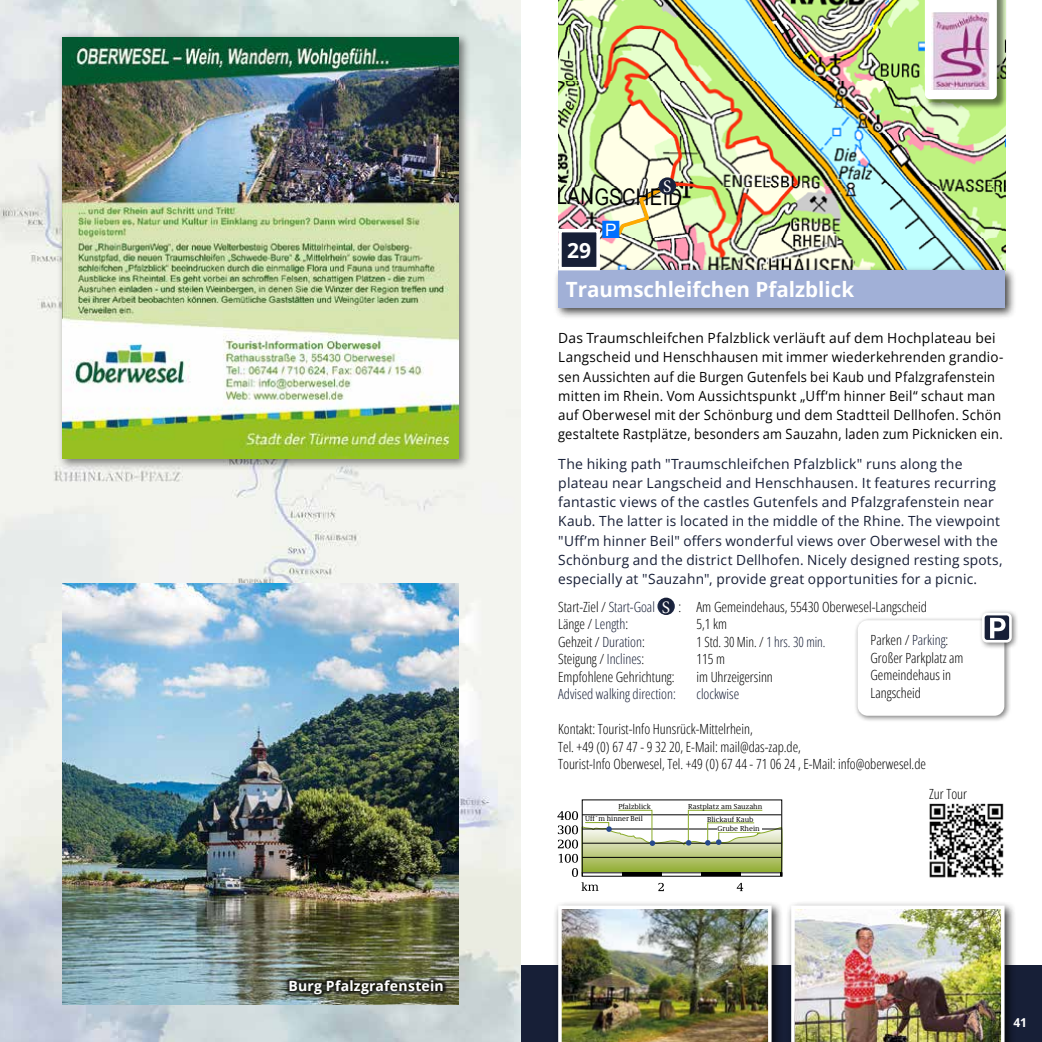
<style>
.page{position:relative;width:1042px;height:1042px;background:#fff}
.page>*{position:absolute;margin:0;border:0;box-sizing:border-box;transform-origin:0 0}
.t1{font:25.03px "ESRI Default Marker";color:#0070ff}
.t2{font:22.93px "Arial Narrow";color:#000}
.t3{font:700 21px "Open Sans";color:#fff}
.t4{font:17.5px "Minion Pro";color:#fff}
.t5{font:14px/19.2px "Open Sans";letter-spacing:.01em;color:#000}
.t6{font:14px/19.2px "Open Sans";letter-spacing:.015em;color:#171f37}
.t7{font:14px "Open Sans";letter-spacing:.01em;color:#000;scale:.95 1}
.t8{font:700 14px "Open Sans";letter-spacing:.015em;color:#fff}
.t9{font:700 12.25px "Open Sans";color:#fff}
.t10{font:7.52px/9.5px "Demos Next Pro";color:#000}
.s1{font-family:"Arial";font-size:17.15px;color:#fff}
.s2{color:#171f37}
</style>
<div class="page">
<div style="left:0;top:965px;width:1042px;height:77px;background:#171f37"></div>
<img style="left:0;top:0;width:521px;height:1042px">
<svg style="left:657px;top:597px;width:18px;height:18px"></svg>
<img style="left:558px;top:0;width:447px;height:265px">
<svg style="left:614px;top:178px;width:63px;height:60px;background:#e3dfbc"></svg>
<div style="left:554px;top:265px;width:463px;height:54px;background:#000;opacity:.75"></div>
<div style="left:558px;top:270px;width:447px;height:38px;background:#a1b0d7"></div>
<div style="left:554px;top:901px;width:229px;height:141px;background:#000;opacity:.75"></div>
<img style="left:558px;top:905px;width:213px;height:137px">
<div style="left:787px;top:901px;width:229px;height:141px;background:#000;opacity:.75"></div>
<img style="left:791px;top:905px;width:213px;height:137px">
<div style="left:854px;top:616px;width:157px;height:107px;background:#000;opacity:.5"></div>
<div style="left:857px;top:620px;width:147px;height:96px;background:#fff;border-radius:10px"></div>
<div style="left:978px;top:609px;width:40px;height:40px;background:#000;opacity:.5"></div>
<svg style="left:980px;top:611px;width:33px;height:33px"></svg>
<div style="left:924px;top:0;width:83px;height:110px;background:#000;opacity:.5"></div>
<svg style="left:925px;top:0;width:72px;height:99px"></svg>
<img style="left:932px;top:12px;width:58px;height:77px">
<img style="left:929px;top:803px;width:75px;height:75px">
<svg style="left:557px;top:799px;width:225px;height:92px"></svg>
<svg style="left:659px;top:177px;width:17px;height:18px"></svg>
<div style="left:560px;top:231px;width:38px;height:38px;background:#171f37"></div>
<div style="left:558px;top:229px;width:42px;height:41px;border:4px solid #fff"></div>
<div style="left:57px;top:32px;width:414px;height:439px;background:#000;opacity:.5"></div>
<img style="left:62px;top:37px;width:397px;height:422px">
<img style="left:62px;top:583px;width:397px;height:422px">
<div style="left:285px;top:976px;width:162px;height:22px;background:#000;opacity:.7"></div>
<p class="t8" style="left:288px;top:976px;width:157px">Burg Pfalzgrafenstein</p>
<p class="t4" style="left:663px;top:175px;width:10px">S</p>
<h2 class="t2" style="left:557px;top:180px;width:127px">LANGSCHEID</h2>
<h1 class="t1" style="left:602px;top:215px;width:19px">"<span class="s1">P</span></h1>
<h3 class="t3" style="left:567px;top:235px;width:25px">29</h3>
<h3 class="t3" style="left:566px;top:275px;width:290px">Traumschleifchen Pfalzblick</h3>
<p class="t5" style="left:558px;top:328px;width:447px">Das Traumschleifchen Pfalzblick verläuft auf dem Hochplateau bei Langscheid und Henschhausen mit immer wiederkehrenden grandio&shy;sen Aussichten auf die Burgen Gutenfels bei Kaub und Pfalzgrafenstein mitten im Rhein. Vom Aussichtspunkt „Uff‘m hinner Beil“ schaut man auf Oberwesel mit der Schönburg und dem Stadtteil Dellhofen. Schön gestaltete Rastplätze, besonders am Sauzahn, laden zum Picknicken ein.</p>
<p class="t6" style="left:558px;top:453px;width:446px">The hiking path "Traumschleifchen Pfalzblick" runs along the plateau near Langscheid and Henschhausen. It features recurring fantastic views of the castles Gutenfels and Pfalzgrafenstein near Kaub. The latter is located in the middle of the Rhine. The viewpoint "Uff’m hinner Beil" offers wonderful views over Oberwesel with the Schönburg and the district Dellhofen. Nicely designed resting spots, especially at "Sauzahn", provide great opportunities for a picnic.</p>
<p class="t5" style="left:558px;top:596px;width:98px">Start-Ziel / <span class="s2">Start-Goal</span></p>
<p class="t5" style="left:678px;top:596px;width:250px">: Am Gemeindehaus, 55430 Oberwesel-Langscheid</p>
<p class="t5" style="left:558px;top:614px;width:71px">Länge / <span class="s2">Length</span>:</p>
<p class="t5" style="left:696px;top:614px;width:32px">5,1 km</p>
<p class="t5" style="left:558px;top:631px;width:88px">Gehzeit / <span class="s2">Duration</span>:</p>
<p class="t7" style="left:696px;top:632px;width:137px">1 Std. 30 Min. / <span class="s2">1 hrs. 30 min.</span></p>
<p class="t5" style="left:558px;top:649px;width:87px">Steigung / <span class="s2">Inclines</span>:</p>
<p class="t5" style="left:696px;top:649px;width:30px">115 m</p>
<p class="t5" style="left:558px;top:666px;width:118px">Empfohlene Gehrichtung:</p>
<p class="t5" style="left:696px;top:666px;width:78px">im Uhrzeigersinn</p>
<p class="t6" style="left:558px;top:684px;width:119px">Advised walking direction:</p>
<p class="t6" style="left:696px;top:684px;width:44px">clockwise</p>
<p class="t5" style="left:558px;top:720px;width:369px;line-height:17.5px">Kontakt: Tourist-Info Hunsrück-Mittelrhein,<br>Tel. +49 (0) 67 47 - 9 32 20, E-Mail: mail@das-zap.de,<br>Tourist-Info Oberwesel, Tel. +49 (0) 67 44 - 71 06 24 , E-Mail: info@oberwesel.de</p>
<p class="t4" style="left:662px;top:595px;width:10px">S</p>
<p class="t5" style="left:870px;top:631px;width:94px;line-height:17.5px">Parken / <span class="s2">Parking</span>:<br>Großer Parkplatz am<br>Gemeindehaus in<br>Langscheid</p>
<p class="t10" style="left:618px;top:801px;width:34px">Pfalzblick</p>
<p class="t10" style="left:688px;top:801px;width:76px">Rastplatz am Sauzahn</p>
<p class="t10" style="left:585px;top:813px;width:59px">Uff´m hinner Beil</p>
<p class="t10" style="left:717px;top:814px;width:44px;text-indent:-10px">Blickauf Kaub<br>Grube Rhein</p>
<p class="t5" style="left:929px;top:784px;width:39px">Zur Tour</p>
<p class="t9" style="left:1013px;top:1013px;width:15px">41</p>
</div>
